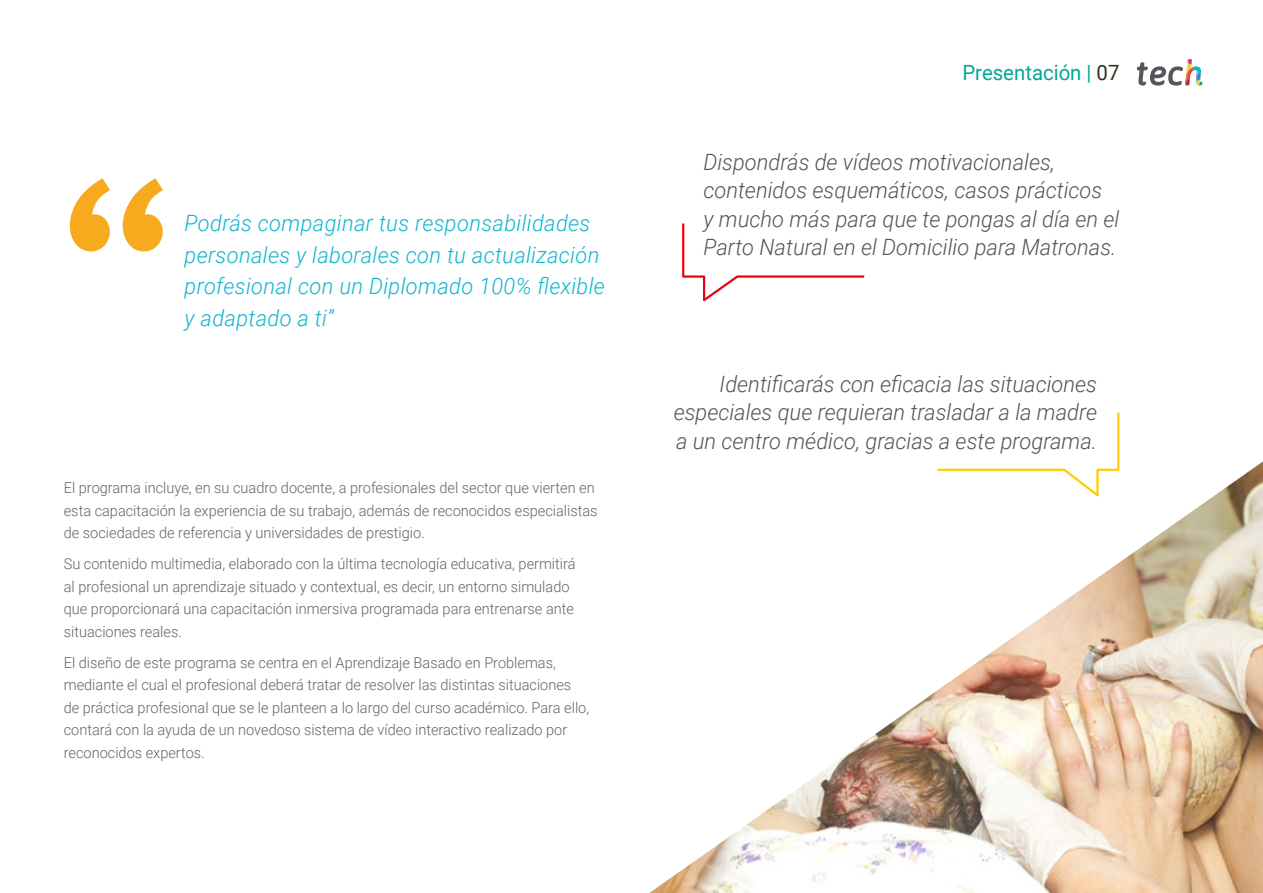
<style>
.page{position:relative;width:1263px;height:893px;background:#fff}
.page>*{position:absolute;margin:0;border:0;box-sizing:border-box;transform-origin:0 0}
.t1{font:italic 300 22.5px/28.5px "Roboto";color:#52555b;text-align:justify}
.t2{font:italic 300 22.5px/31.5px "Roboto";letter-spacing:.015em;color:#0fb6cf}
.t3{font:21px "Roboto";color:#00a996}
.t4{font:300 15px/22.5px "Roboto";color:#61646a}
.s1{color:#312e20}
</style>
<div class="page">
<img style="left:649px;top:461px;width:614px;height:432px">
<svg style="left:70px;top:178px;width:93px;height:73px"></svg>
<svg style="left:1137px;top:59px;width:65px;height:27px"></svg>
<svg style="left:935px;top:412px;width:185px;height:88px"></svg>
<svg style="left:682px;top:223px;width:183px;height:79px"></svg>
<h1 class="t2" style="left:184px;top:207px;width:422px">Podrás compaginar tus responsabilidades personales y laborales con tu actualización profesional con un Diplomado 100% flexible y adaptado a ti”</h1>
<p class="t4" style="left:64px;top:476px;width:535px">El programa incluye, en su cuadro docente, a profesionales del sector que vierten en esta capacitación la experiencia de su trabajo, además de reconocidos especialistas de sociedades de referencia y universidades de prestigio.</p>
<p class="t4" style="left:64px;top:552px;width:513px">Su contenido multimedia, elaborado con la última tecnología educativa, permitirá al profesional un aprendizaje situado y contextual, es decir, un entorno simulado que proporcionará una capacitación inmersiva programada para entrenarse ante situaciones reales.</p>
<p class="t4" style="left:64px;top:651px;width:527px">El diseño de este programa se centra en el Aprendizaje Basado en Problemas, mediante el cual el profesional deberá tratar de resolver las distintas situaciones de práctica profesional que se le planteen a lo largo del curso académico. Para ello, contará con la ayuda de un novedoso sistema de vídeo interactivo realizado por reconocidos expertos.</p>
<h2 class="t3" style="left:962px;top:57px;width:159px">Presentación | <span class="s1">07</span></h2>
<h1 class="t1" style="left:703px;top:146px;width:418px;text-align:left">Dispondrás de vídeos motivacionales, contenidos esquemáticos, casos prácticos<br>y mucho más para que te pongas al día en el Parto Natural en el Domicilio para Matronas.</h1>
<h1 class="t1" style="left:674px;top:369px;width:425px;text-indent:46px">Identificarás con eficacia las situaciones especiales que requieran trasladar a la madre a un centro médico, gracias a este programa.</h1>
</div>
